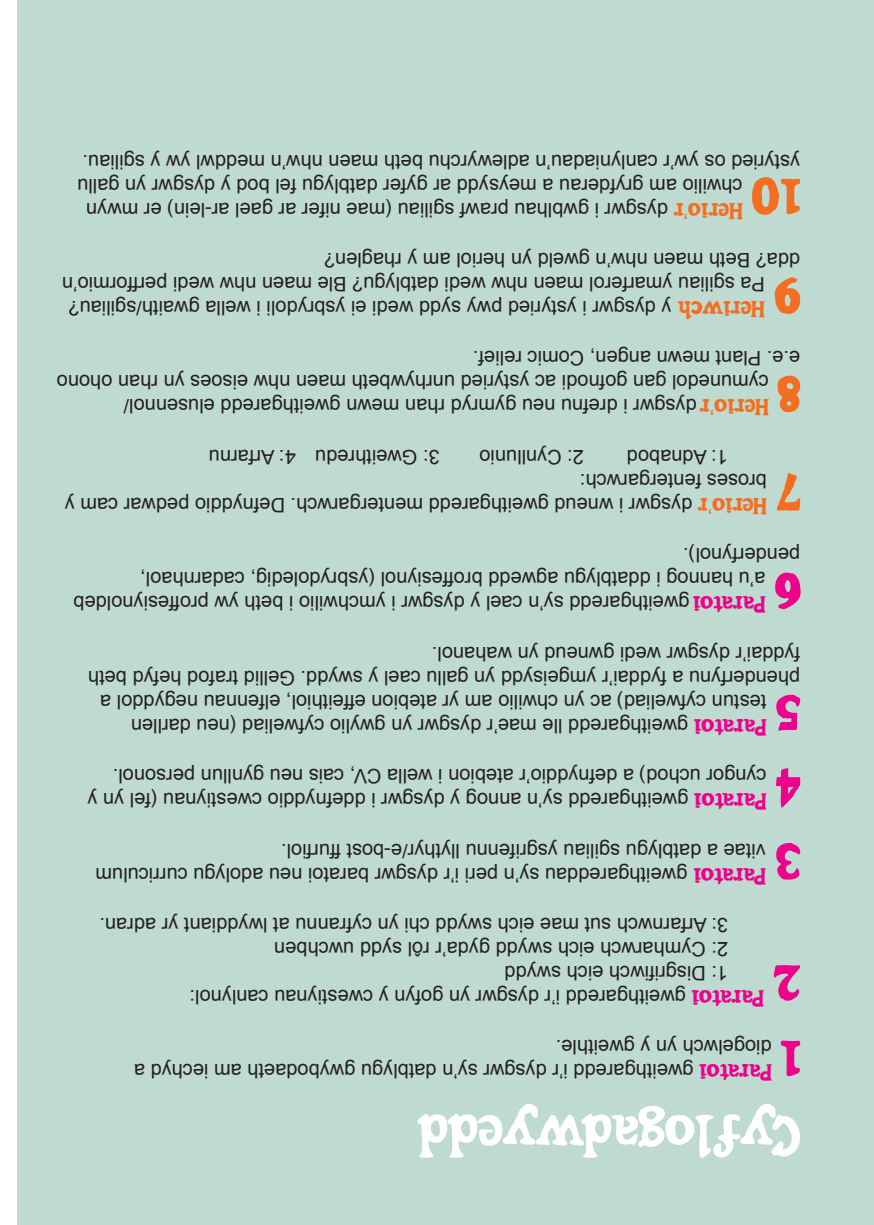
<style>
.page{position:relative;width:874px;height:1225px;background:#fff}
.page>*{position:absolute;margin:0;border:0;box-sizing:border-box;transform-origin:0 0}
.t1{font:52px "Caesar Little SS";color:#fff}
.t2{font:51.4px "Caesar Little SS";color:#ed028c}
.t3{font:51.4px "Caesar Little SS";color:#f36e21}
.t4{font:20px/24px "Arial";color:#231f20}
.s1{font-family:"Caesar Little SS";font-size:22px;color:#f36e21}
.s2{font-size:22px;color:#f36e21}
.s3{font-family:"Caesar Little SS";font-size:22px;color:#ed028c}
</style>
<div class="page">
<div style="left:17px;top:0;width:856px;height:1225px;background:#bfdad0"></div>
<p class="t4" style="left:799px;top:173px;width:718px;rotate:-180deg">ystyried os yw’r canlyniadau’n adlewyrchu beth maen nhw’n meddwl yw y sgiliau.</p>
<p class="t4" style="left:742px;top:197px;width:666px;rotate:-180deg">chwilio am gryfderau a meysydd ar gyfer datblygu fel bod y dysgwr yn gallu</p>
<p class="t4" style="left:742px;top:221px;width:657px;rotate:-180deg"><span class="s1">Herio r</span><span class="s2">’</span> dysgwr i gwblhau prawf sgiliau (mae nifer ar gael ar-lein) er mwyn</p>
<h2 class="t3" style="left:801px;top:223px;width:52px;rotate:-180deg">10</h2>
<p class="t4" style="left:799px;top:272px;width:477px;rotate:-180deg">dda? Beth maen nhw’n gweld yn heriol am y rhaglen?</p>
<p class="t4" style="left:764px;top:296px;width:704px;rotate:-180deg">Pa sgiliau ymarferol maen nhw wedi datblygu? Ble maen nhw wedi perfformio’n</p>
<p class="t4" style="left:764px;top:320px;width:697px;rotate:-180deg"><span class="s1">Heriwch</span> y dysgwr i ystyried pwy sydd wedi ei ysbrydoli i wella gwaith/sgiliau?</p>
<h2 class="t3" style="left:801px;top:321px;width:30px;rotate:-180deg">9</h2>
<p class="t4" style="left:799px;top:370px;width:328px;rotate:-180deg">e.e. Plant mewn angen, Comic relief.</p>
<p class="t4" style="left:768px;top:394px;width:713px;rotate:-180deg">cymunedol gan gofnodi ac ystyried unrhywbeth maen nhw eisoes yn rhan ohono</p>
<h2 class="t3" style="left:800px;top:419px;width:25px;rotate:-180deg">8</h2>
<p class="t4" style="left:768px;top:418px;width:646px;rotate:-180deg"><span class="s1">Herio r</span><span class="s2">’</span> dysgwr i drefnu neu gymryd rhan mewn gweithgaredd elusennol/</p>
<p class="t4" style="left:295px;top:468px;width:88px;rotate:-180deg">4: Arfarnu</p>
<p class="t4" style="left:439px;top:468px;width:126px;rotate:-180deg">3: Gweithredu</p>
<p class="t4" style="left:583px;top:468px;width:106px;rotate:-180deg">2: Cynllunio</p>
<p class="t4" style="left:727px;top:468px;width:103px;rotate:-180deg">1: Adnabod</p>
<p class="t4" style="left:766px;top:492px;width:188px;rotate:-180deg">broses fentergarwch:</p>
<p class="t4" style="left:766px;top:516px;width:703px;rotate:-180deg"><span class="s1">Herio r</span><span class="s2">’</span> dysgwr i wneud gweithgaredd mentergarwch. Defnyddio pedwar cam y</p>
<h2 class="t3" style="left:801px;top:518px;width:27px;rotate:-180deg">7</h2>
<p class="t4" style="left:799px;top:567px;width:118px;rotate:-180deg">penderfynol).</p>
<p class="t4" style="left:765px;top:591px;width:626px;rotate:-180deg">a’u hannog i ddatblygu agwedd broffesiynol (ysbrydoledig, cadarnhaol,</p>
<p class="t4" style="left:765px;top:615px;width:693px;rotate:-180deg"><span class="s3">Paratoi</span> gweithgaredd sy’n cael y dysgwr i ymchwilio i beth yw proffesiynoldeb</p>
<h2 class="t2" style="left:801px;top:616px;width:30px;rotate:-180deg">6</h2>
<p class="t4" style="left:799px;top:665px;width:369px;rotate:-180deg">fyddai’r dysgwr wedi gwneud yn wahanol.</p>
<p class="t4" style="left:799px;top:689px;width:713px;rotate:-180deg">phenderfynu a fyddai’r ymgeisydd yn gallu cael y swydd. Gellid trafod hefyd beth</p>
<p class="t4" style="left:766px;top:713px;width:667px;rotate:-180deg">testun cyfweliad) ac yn chwilio am yr atebion effeithiol, elfennau negyddol a</p>
<p class="t4" style="left:766px;top:737px;width:636px;rotate:-180deg"><span class="s3">Paratoi</span> gweithgaredd lle mae’r dysgwr yn gwylio cyfweliad (neu darllen</p>
<h2 class="t2" style="left:800px;top:739px;width:28px;rotate:-180deg">5</h2>
<p class="t4" style="left:766px;top:812px;width:680px;rotate:-180deg"><span class="s3">Paratoi</span> gweithgaredd sy’n annog y dysgwr i ddefnyddio cwestiynau (fel yn y cyngor uchod) a defnyddio’r atebion i wella CV, cais neu gynllun personol.</p>
<h2 class="t2" style="left:800px;top:813px;width:28px;rotate:-180deg">4</h2>
<p class="t4" style="left:765px;top:886px;width:671px;rotate:-180deg"><span class="s3">Paratoi</span> gweithgareddau sy’n peri i’r dysgwr baratoi neu adolygu curriculum vitae a datblygu sgiliau ysgrifennu llythyr/e-bost ffurfiol.</p>
<h2 class="t2" style="left:801px;top:887px;width:28px;rotate:-180deg">3</h2>
<p class="t4" style="left:727px;top:1008px;width:630px;text-indent:-36px;rotate:-180deg"><span class="s3">Paratoi</span> gweithgaredd i’r dysgwr yn gofyn y cwestiynau canlynol:<br>1: Disgrifiwch eich swydd<br>2: Cymharwch eich swydd gyda’r rôl sydd uwchben<br>3: Arfarnwch sut mae eich swydd chi yn cyfrannu at lwyddiant yr adran.</p>
<h2 class="t2" style="left:799px;top:1010px;width:30px;rotate:-180deg">2</h2>
<p class="t4" style="left:771px;top:1083px;width:639px;rotate:-180deg"><span class="s3">Paratoi</span> gweithgaredd i’r dysgwr sy’n datblygu gwybodaeth am iechyd a diogelwch yn y gweithle.</p>
<h2 class="t2" style="left:801px;top:1084px;width:23px;rotate:-180deg">1</h2>
<h1 class="t1" style="left:799px;top:1162px;width:384px;rotate:-180deg">Cyflogadwyedd</h1>
</div>
